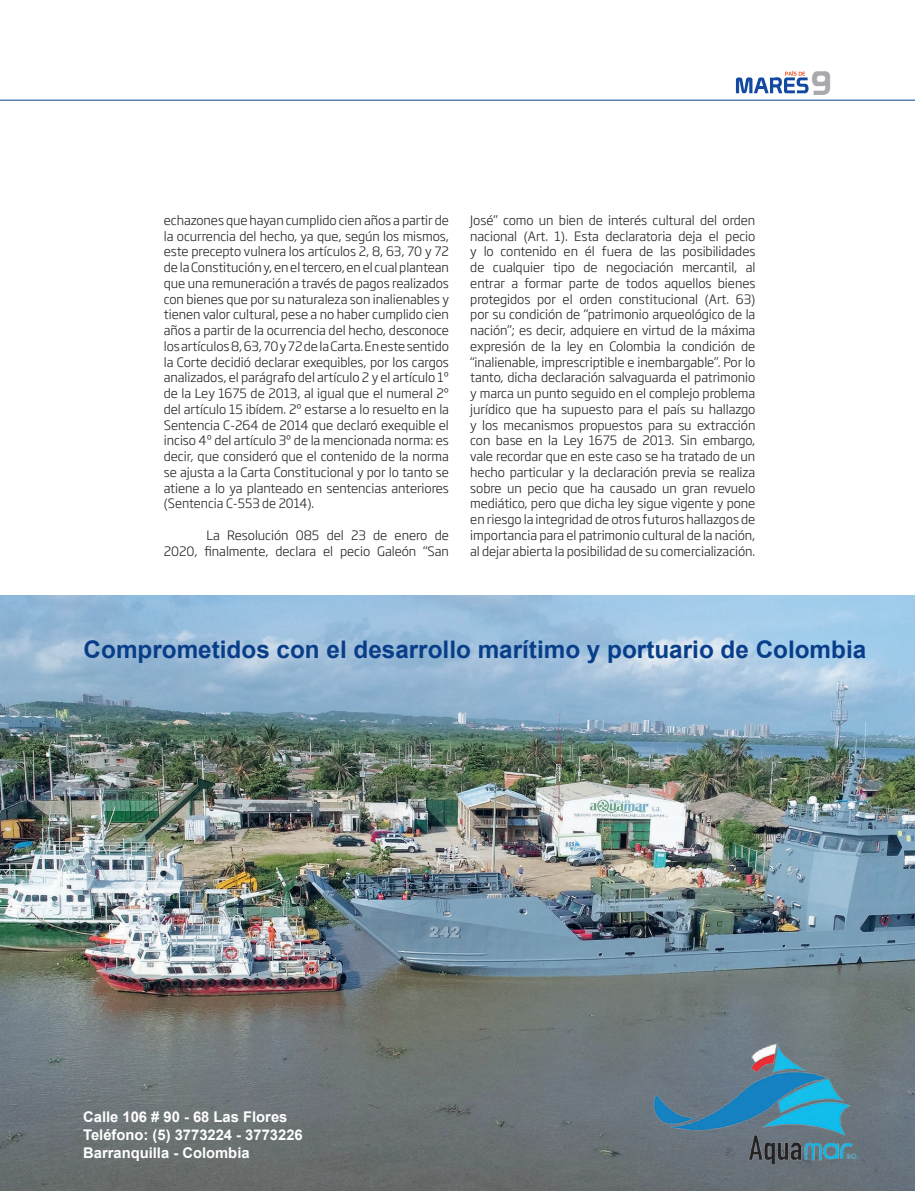
<style>
.page{position:relative;width:915px;height:1191px;background:#fff}
.page>*{position:absolute;margin:0;border:0;box-sizing:border-box;transform-origin:0 0}
.t1{font:33px "Prototype";color:#a8a9ad}
.t2{font:700 24.3px "Arial";color:#083e89}
.t3{font:700 14.7px/17.7px "Arial";color:#fff}
.t4{font:300 12.75px/15.8px "Soho Gothic Pro";letter-spacing:-.005em;color:#231f20;text-align:justify}
</style>
<div class="page">
<svg style="left:735px;top:71px;width:73px;height:22px"></svg>
<hr style="left:0;top:100px;width:914px;height:1px;background:#083e89">
<img style="left:0;top:596px;width:914px;height:595px">
<img style="left:651px;top:1041px;width:207px;height:122px">
<p class="t4" style="left:164px;top:211px;width:286px">echazones que hayan cumplido cien años a partir de la ocurrencia del hecho, ya que, según los mismos, este precepto vulnera los artículos 2, 8, 63, 70 y 72 de la Constitución y, en el tercero, en el cual plantean que una remuneración a través de pagos realizados con bienes que por su naturaleza son inalienables y tienen valor cultural, pese a no haber cumplido cien años a partir de la ocurrencia del hecho, desconoce los artículos 8, 63, 70 y 72 de la Carta. En este sentido la Corte decidió declarar exequibles, por los cargos analizados, el parágrafo del artículo 2 y el artículo 1º de la Ley 1675 de 2013, al igual que el numeral 2º del artículo 15 ibídem. 2º estarse a lo resuelto en la Sentencia C-264 de 2014 que declaró exequible el inciso 4º del artículo 3º de la mencionada norma: es decir, que consideró que el contenido de la norma se ajusta a la Carta Constitucional y por lo tanto se atiene a lo ya planteado en sentencias anteriores (Sentencia C-553 de 2014).</p>
<p class="t4" style="left:164px;top:526px;width:286px;text-align:right">La Resolución 085 del 23 de enero de<br>2020, finalmente, declara el pecio Galeón “San</p>
<p class="t4" style="left:470px;top:211px;width:286px">José” como un bien de interés cultural del orden nacional (Art. 1). Esta declaratoria deja el pecio y lo contenido en él fuera de las posibilidades de cualquier tipo de negociación mercantil, al entrar a formar parte de todos aquellos bienes protegidos por el orden constitucional (Art. 63) por su condición de “patrimonio arqueológico de la nación”; es decir, adquiere en virtud de la máxima expresión de la ley en Colombia la condición de “inalienable, imprescriptible e inembargable”. Por lo tanto, dicha declaración salvaguarda el patrimonio y marca un punto seguido en el complejo problema jurídico que ha supuesto para el país su hallazgo y los mecanismos propuestos para su extracción con base en la Ley 1675 de 2013. Sin embargo, vale recordar que en este caso se ha tratado de un hecho particular y la declaración previa se realiza sobre un pecio que ha causado un gran revuelo mediático, pero que dicha ley sigue vigente y pone en riesgo la integridad de otros futuros hallazgos de importancia para el patrimonio cultural de la nación, al dejar abierta la posibilidad de su comercialización.</p>
<h1 class="t1" style="left:810px;top:64px;width:22px">9</h1>
<h2 class="t2" style="left:84px;top:636px;width:783px">Comprometidos con el desarrollo marítimo y portuario de Colombia</h2>
<p class="t3" style="left:83px;top:1108px;width:221px">Calle 106 # 90 - 68 Las Flores<br>Teléfono: (5) 3773224 - 3773226<br>Barranquilla - Colombia</p>
</div>
